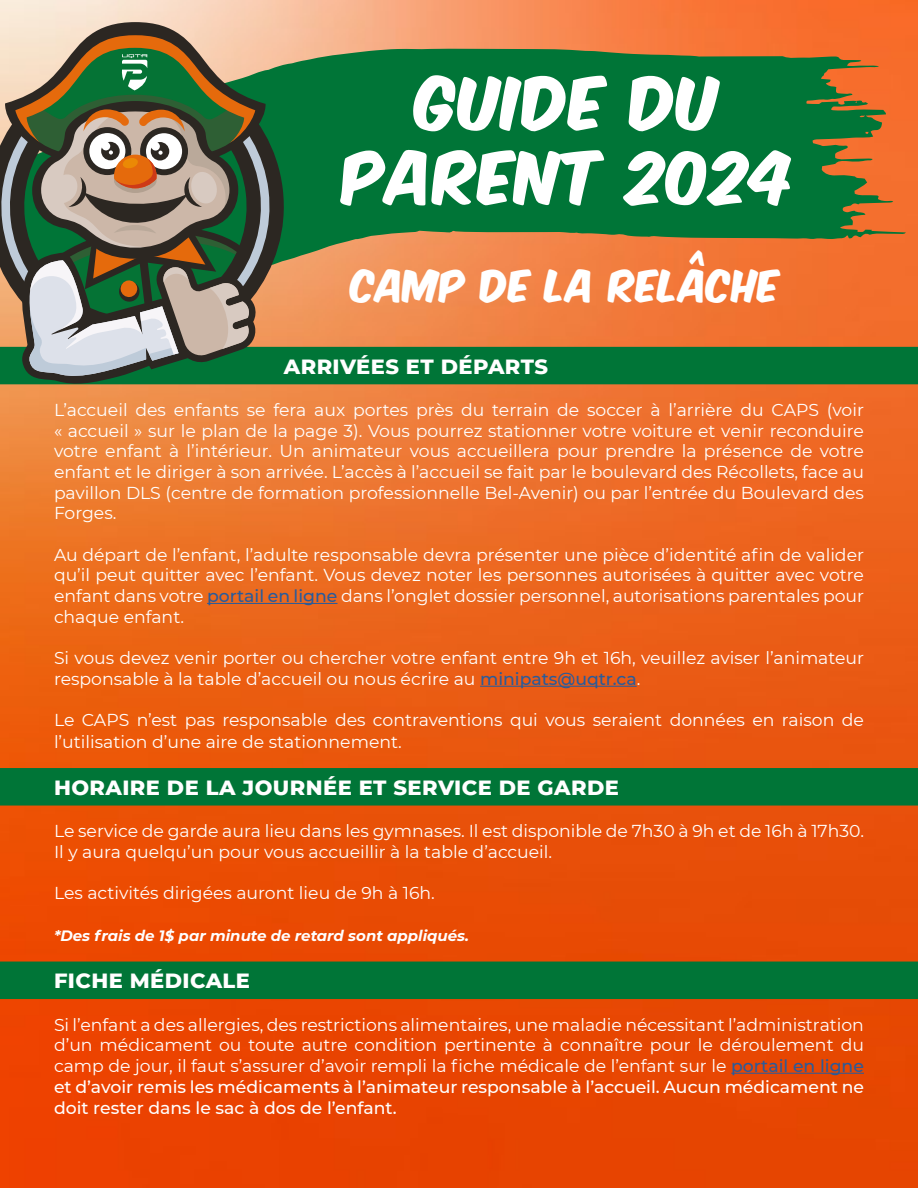
<style>
.page{position:relative;width:918px;height:1188px;background:#fff}
.page>*{position:absolute;margin:0;border:0;box-sizing:border-box;transform-origin:0 0}
.t1{font:62.1px/74.6px "Komika Axis";letter-spacing:.02em;color:#fff;text-align:center}
.t2{font:37.5px "Komika Axis";letter-spacing:.02em;color:#fff}
.t3{font:800 21px "Montserrat";letter-spacing:.02em;color:#fff}
.t4{font:17.25px/20.7px "Montserrat";color:#fff;text-align:justify}
.t5{font:italic 700 15px "Montserrat";color:#fff}
.s1{font-weight:500;color:#275b9c}
.s2{font-weight:500}
</style>
<div class="page">
<img style="left:0;top:0;width:918px;height:1188px">
<svg style="left:0;top:48px;width:906px;height:294px;background:#68783a"></svg>
<div style="left:0;top:347px;width:918px;height:37px;background:#007537"></div>
<hr style="left:207px;top:603px;width:131px;height:1px;background:#275b9c">
<hr style="left:480px;top:686px;width:157px;height:1px;background:#275b9c">
<div style="left:0;top:768px;width:918px;height:38px;background:#007537"></div>
<div style="left:0;top:962px;width:918px;height:37px;background:#007537"></div>
<hr style="left:731px;top:1073px;width:133px;height:1px;background:#275b9c">
<svg style="left:0;top:49px;width:292px;height:298px;background:#5f814c"></svg>
<svg style="left:0;top:65px;width:277px;height:282px;background:#757252"></svg>
<svg style="left:5px;top:22px;width:261px;height:364px;background:#7e8369"></svg>
<h1 class="t1" style="left:342px;top:71px;width:455px">GUIDE DU<br>PARENT 2024</h1>
<h2 class="t2" style="left:352px;top:267px;width:430px">CAMP DE LA RELÂCHE</h2>
<p class="t3" style="left:284px;top:351px;width:266px">ARRIVÉES ET DÉPARTS</p>
<p class="t4" style="left:54px;top:399px;width:812px">L’accueil des enfants se fera aux portes près du terrain de soccer à l’arrière du CAPS (voir « accueil » sur le plan de la page 3). Vous pourrez stationner votre voiture et venir reconduire votre enfant à l’intérieur. Un animateur vous accueillera pour prendre la présence de votre enfant et le diriger à son arrivée. L’accès à l’accueil se fait par le boulevard des Récollets, face au pavillon DLS (centre de formation professionnelle Bel-Avenir) ou par l’entrée du Boulevard des Forges.</p>
<p class="t4" style="left:54px;top:544px;width:812px">Au départ de l’enfant, l’adulte responsable devra présenter une pièce d’identité afin de valider qu’il peut quitter avec l’enfant. Vous devez noter les personnes autorisées à quitter avec votre enfant dans votre <span class="s1">portail en ligne</span> dans l’onglet dossier personnel, autorisations parentales pour chaque enfant.</p>
<p class="t4" style="left:54px;top:647px;width:812px">Si vous devez venir porter ou chercher votre enfant entre 9h et 16h, veuillez aviser l’animateur responsable à la table d’accueil ou nous écrire au <span class="s1">minipats@uqtr.ca</span>.</p>
<p class="t4" style="left:54px;top:709px;width:811px;line-height:21.6px">Le CAPS n’est pas responsable des contraventions qui vous seraient données en raison de l’utilisation d’une aire de stationnement.</p>
<p class="t3" style="left:54px;top:772px;width:567px">HORAIRE DE LA JOURNÉE ET SERVICE DE GARDE</p>
<p class="t4" style="left:54px;top:820px;width:812px">Le service de garde aura lieu dans les gymnases. Il est disponible de 7h30 à 9h et de 16h à 17h30.<br>Il y aura quelqu’un pour vous accueillir à la table d’accueil.</p>
<p class="t4" style="left:54px;top:882px;width:382px">Les activités dirigées auront lieu de 9h à 16h.</p>
<p class="t5" style="left:54px;top:925px;width:417px">*Des frais de 1$ par minute de retard sont appliqués.</p>
<p class="t3" style="left:54px;top:965px;width:197px">FICHE MÉDICALE</p>
<p class="t4" style="left:54px;top:1013px;width:812px">Si l’enfant a des allergies, des restrictions alimentaires, une maladie nécessitant l’administration d’un médicament ou toute autre condition pertinente à connaître pour le déroulement du camp de jour, il faut s’assurer d’avoir rempli la fiche médicale de l’enfant sur le <span class="s1">portail en ligne </span><span class="s2">et d’avoir remis les médicaments à l’animateur responsable à l’accueil. Aucun médicament ne doit rester dans le sac à dos de l’enfant.</span></p>
</div>
